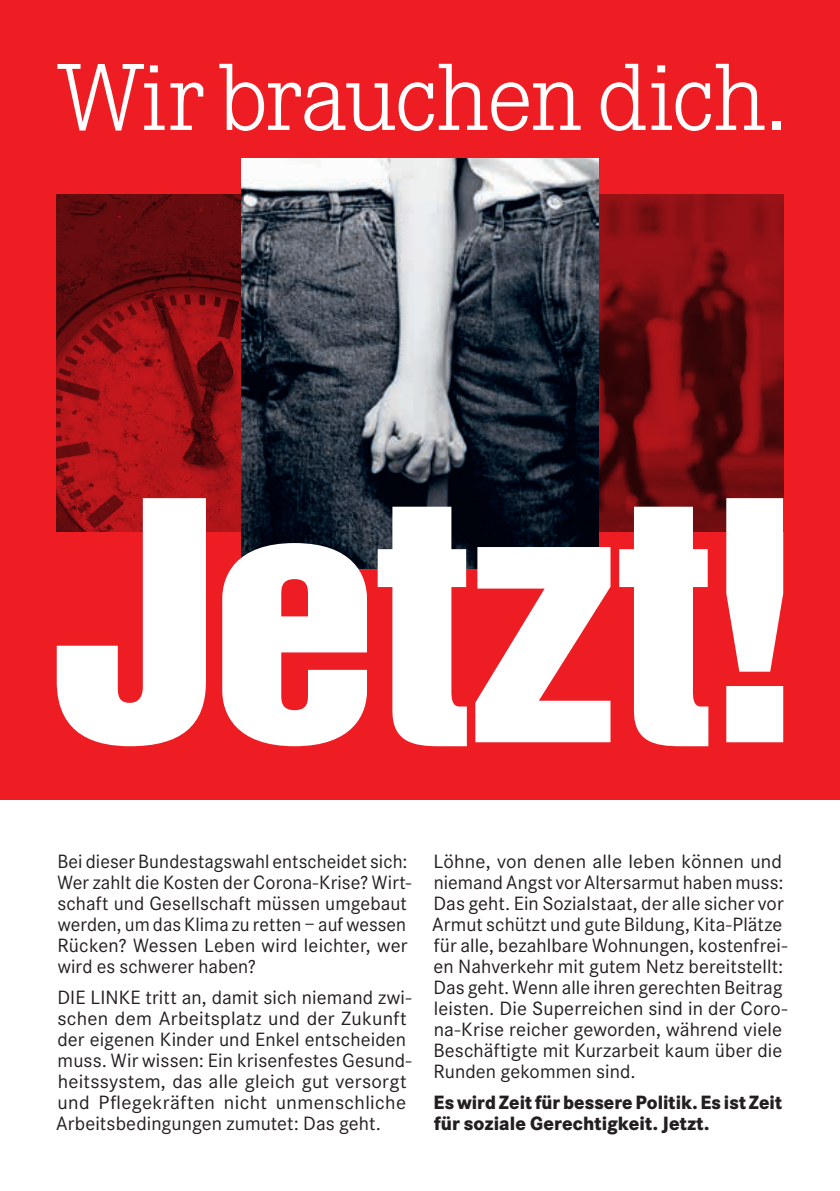
<style>
.page{position:relative;width:840px;height:1191px;background:#fff}
.page>*{position:absolute;margin:0;border:0;box-sizing:border-box;transform-origin:0 0}
.t1{font:300 98.8px "Corporate E Pro";letter-spacing:-.025em;color:#fff;scale:1.05 1}
.t2{font:20px/21px "Corporate S";letter-spacing:.005em;color:#231f20}
.t3{font:20px/21px "Corporate S";letter-spacing:.005em;color:#231f20;scale:1.04 1}
.t4{font:800 20px/21px "Corporate S";letter-spacing:.005em;color:#231f20;scale:.91 1}
</style>
<div class="page">
<div style="left:0;top:0;width:839px;height:799px;background:#ee1d23"></div>
<img style="left:598px;top:194px;width:184px;height:304px">
<img style="left:57px;top:194px;width:184px;height:304px">
<img style="left:241px;top:159px;width:357px;height:339px">
<svg style="left:57px;top:498px;width:725px;height:248px;fill:#fff"></svg>
<h1 class="t1" style="left:57px;top:32px;width:696px">Wir brauchen dich.</h1>
<p class="t2" style="left:57px;top:850px;width:355px">Bei dieser Bundestagswahl entscheidet sich:<br>Wer zahlt die Kosten der Corona-Krise? Wirt&shy;schaft und Gesellschaft müssen umgebaut werden, um das Klima zu retten – auf wessen Rücken? Wessen Leben wird leichter, wer wird es schwerer haben?</p>
<p class="t2" style="left:56px;top:987px;width:356px">DIE LINKE tritt an, damit sich niemand zwi&shy;schen dem Arbeitsplatz und der Zukunft der eigenen Kinder und Enkel entscheiden muss. Wir wissen: Ein krisenfestes Gesund&shy;heitssystem, das alle gleich gut versorgt und Pflegekräften nicht unmenschliche Arbeitsbedingungen zumutet: Das geht.</p>
<p class="t3" style="left:432px;top:850px;width:343px">Löhne, von denen alle leben können und niemand Angst vor Altersarmut haben muss:<br>Das geht. Ein Sozialstaat, der alle sicher vor Armut schützt und gute Bildung, Kita-Plätze für alle, bezahlbare Wohnungen, kostenfrei&shy;en Nahverkehr mit gutem Netz bereitstellt:<br>Das geht. Wenn alle ihren gerechten Beitrag leisten. Die Superreichen sind in der Coro&shy;na-Krise reicher geworden, während viele Beschäftigte mit Kurzarbeit kaum über die Runden gekommen sind.</p>
<p class="t4" style="left:433px;top:1091px;width:384px">Es wird Zeit für bessere Politik. Es ist Zeit für soziale Gerechtigkeit. Jetzt.</p>
</div>
